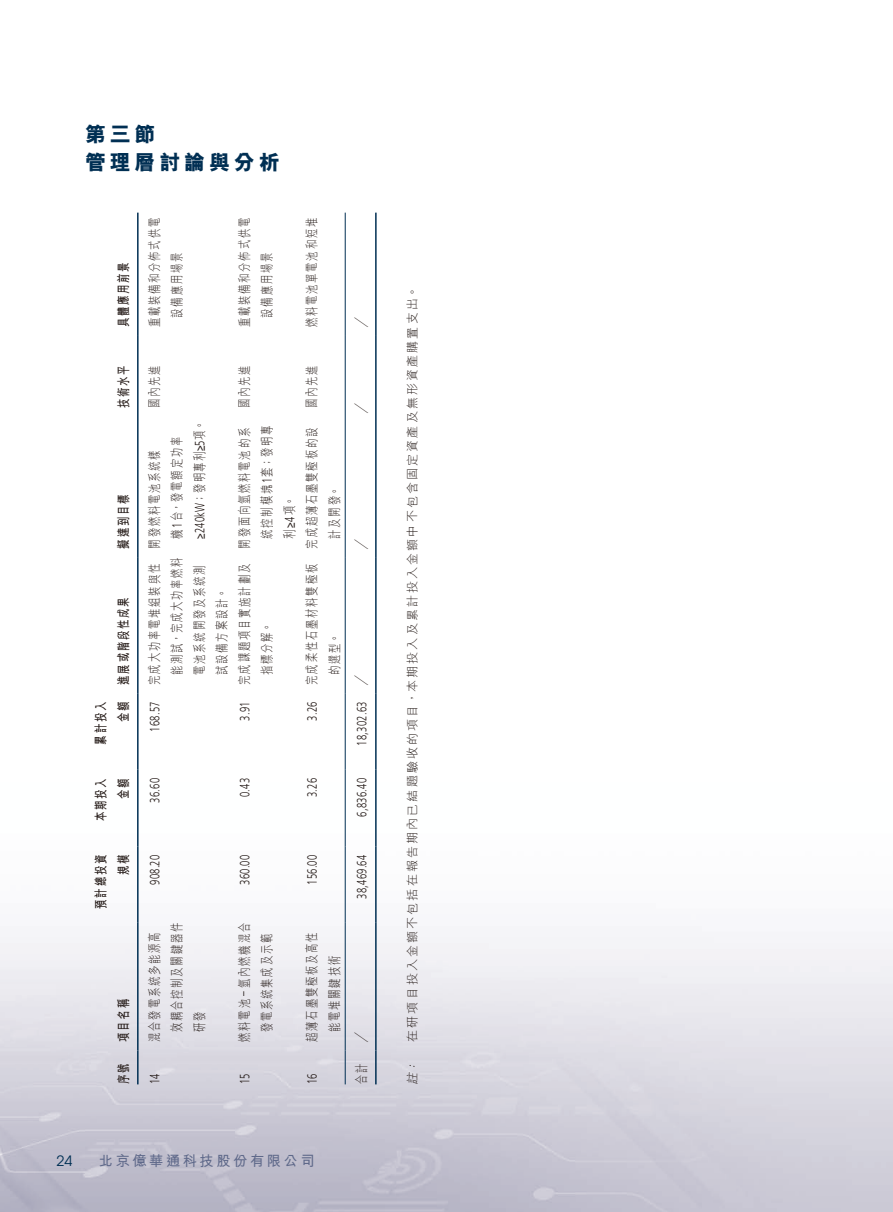
<style>
.page{position:relative;width:893px;height:1212px;background:#fff}
.page>*{position:absolute;margin:0;border:0;box-sizing:border-box;transform-origin:0 0}
.t1{font:800 21px "M Hei HK";letter-spacing:.18em;color:#002f53}
.t2{font:700 14.25px "M Hei HK";letter-spacing:.18em;color:#5f698a}
.t3{font:14.25px "ITC Avant Garde Pro";color:#002f53}
.t4{font:300 13.5px/22.5px "M Hei HK";letter-spacing:.18em;color:#231916;scale:.7 1}
.t5{font:300 13.5px "Frutiger LT Pro";letter-spacing:.03em;color:#231916;scale:.7 1}
.t6{font:700 13.5px "M Hei HK";letter-spacing:.18em;color:#231916;scale:.7 1}
.t7{font:300 12px "M Hei HK";letter-spacing:.18em;color:#231916}
.t8{font:italic 300 12px "M Hei HK";color:#231916}
.s1{font-family:"Frutiger LT Pro"}
.s2{font-family:"M Hei HK"}
</style>
<div class="page">
<hr style="left:137px;top:1050px;width:2px;height:34px;background:#002f53">
<hr style="left:137px;top:923px;width:2px;height:127px;background:#002f53">
<hr style="left:137px;top:846px;width:2px;height:77px;background:#002f53">
<hr style="left:137px;top:770px;width:2px;height:76px;background:#002f53">
<hr style="left:137px;top:693px;width:2px;height:77px;background:#002f53">
<hr style="left:137px;top:557px;width:2px;height:136px;background:#002f53">
<hr style="left:137px;top:421px;width:2px;height:136px;background:#002f53">
<hr style="left:137px;top:336px;width:2px;height:85px;background:#002f53">
<hr style="left:137px;top:213px;width:2px;height:123px;background:#002f53">
<hr style="left:345px;top:1050px;width:1px;height:34px;background:#002f53">
<hr style="left:345px;top:923px;width:1px;height:127px;background:#002f53">
<hr style="left:345px;top:846px;width:1px;height:77px;background:#002f53">
<hr style="left:345px;top:770px;width:1px;height:76px;background:#002f53">
<hr style="left:345px;top:693px;width:1px;height:77px;background:#002f53">
<hr style="left:345px;top:557px;width:1px;height:136px;background:#002f53">
<hr style="left:345px;top:421px;width:1px;height:136px;background:#002f53">
<hr style="left:345px;top:336px;width:1px;height:85px;background:#002f53">
<hr style="left:345px;top:213px;width:1px;height:123px;background:#002f53">
<hr style="left:375px;top:1050px;width:2px;height:34px;background:#002f53">
<hr style="left:375px;top:923px;width:2px;height:127px;background:#002f53">
<hr style="left:375px;top:846px;width:2px;height:77px;background:#002f53">
<hr style="left:375px;top:770px;width:2px;height:76px;background:#002f53">
<hr style="left:375px;top:693px;width:2px;height:77px;background:#002f53">
<hr style="left:375px;top:557px;width:2px;height:136px;background:#002f53">
<hr style="left:375px;top:421px;width:2px;height:136px;background:#002f53">
<hr style="left:375px;top:336px;width:2px;height:85px;background:#002f53">
<hr style="left:375px;top:213px;width:2px;height:123px;background:#002f53">
<h1 class="t1" style="left:85px;top:120px;width:72px">第三節</h1>
<h1 class="t1" style="left:85px;top:149px;width:196px">管理層討論與分析</h1>
<p class="t6" style="left:114px;top:327px;width:95px;rotate:-90deg">具體應用前景</p>
<p class="t6" style="left:114px;top:408px;width:63px;rotate:-90deg">技術水平</p>
<p class="t6" style="left:114px;top:549px;width:79px;rotate:-90deg">擬達到目標</p>
<p class="t6" style="left:91px;top:744px;width:63px;rotate:-90deg">累計投入</p>
<p class="t6" style="left:114px;top:685px;width:126px;rotate:-90deg">進展或階段性成果</p>
<p class="t6" style="left:114px;top:722px;width:31px;rotate:-90deg">金額</p>
<p class="t6" style="left:91px;top:821px;width:63px;rotate:-90deg">本期投入</p>
<p class="t6" style="left:114px;top:799px;width:31px;rotate:-90deg">金額</p>
<p class="t6" style="left:91px;top:909px;width:79px;rotate:-90deg">預計總投資</p>
<p class="t6" style="left:114px;top:875px;width:31px;rotate:-90deg">規模</p>
<p class="t6" style="left:114px;top:1042px;width:63px;rotate:-90deg">項目名稱</p>
<p class="t6" style="left:114px;top:1084px;width:31px;rotate:-90deg">序號</p>
<p class="t4" style="left:143px;top:327px;width:158px;rotate:-90deg">重載裝備和分佈式供電</p>
<p class="t4" style="left:143px;top:408px;width:63px;rotate:-90deg">國內先進</p>
<p class="t4" style="left:165px;top:318px;width:95px;rotate:-90deg">設備應用場景</p>
<p class="t4" style="left:143px;top:549px;width:142px;rotate:-90deg">開發燃料電池系統樣</p>
<p class="t4" style="left:143px;top:685px;width:174px;rotate:-90deg">完成大功率電堆組裝與性</p>
<p class="t5" style="left:147px;top:732px;width:45px;rotate:-90deg">168.57</p>
<p class="t4" style="left:165px;top:539px;width:147px;rotate:-90deg">機 台<span class="s1">1</span> ，發電額定功率</p>
<p class="t4" style="left:165px;top:675px;width:170px;rotate:-90deg">能測試，完成大功率燃料</p>
<p class="t5" style="left:192px;top:539px;width:170px;rotate:-90deg">≥240kW<span class="s2">；發明專利 項</span>5 ≥ <span class="s2">。</span></p>
<p class="t4" style="left:188px;top:675px;width:158px;rotate:-90deg">電池系統開發及系統測</p>
<p class="t4" style="left:210px;top:675px;width:124px;rotate:-90deg">試設備方案設計。</p>
<p class="t4" style="left:233px;top:327px;width:158px;rotate:-90deg">重載裝備和分佈式供電</p>
<p class="t4" style="left:233px;top:408px;width:63px;rotate:-90deg">國內先進</p>
<p class="t4" style="left:233px;top:548px;width:174px;rotate:-90deg">開發面向氫燃料電池的系</p>
<p class="t4" style="left:233px;top:685px;width:174px;rotate:-90deg">完成課題項目實施計劃及</p>
<p class="t5" style="left:237px;top:721px;width:29px;rotate:-90deg">3.91</p>
<p class="t4" style="left:255px;top:318px;width:95px;rotate:-90deg">設備應用場景</p>
<p class="t4" style="left:255px;top:539px;width:163px;rotate:-90deg">統控制模塊 套<span class="s1">1</span> ；發明專</p>
<p class="t4" style="left:255px;top:675px;width:77px;rotate:-90deg">指標分解。</p>
<p class="t4" style="left:278px;top:539px;width:62px;rotate:-90deg">利 項<span class="s1">4 ≥</span> 。</p>
<p class="t4" style="left:300px;top:327px;width:158px;rotate:-90deg">燃料電池單電池和短堆</p>
<p class="t4" style="left:300px;top:408px;width:63px;rotate:-90deg">國內先進</p>
<p class="t4" style="left:300px;top:539px;width:160px;text-indent:-10px;rotate:-90deg">完成超薄石墨雙極板的設計及開發。</p>
<p class="t4" style="left:300px;top:685px;width:174px;rotate:-90deg">完成柔性石墨材料雙極板</p>
<p class="t5" style="left:304px;top:721px;width:29px;rotate:-90deg">3.26</p>
<p class="t4" style="left:323px;top:675px;width:61px;rotate:-90deg">的選型。</p>
<p class="t5" style="left:147px;top:803px;width:37px;rotate:-90deg">36.60</p>
<p class="t5" style="left:237px;top:797px;width:29px;rotate:-90deg">0.43</p>
<p class="t5" style="left:304px;top:797px;width:29px;rotate:-90deg">3.26</p>
<p class="t5" style="left:147px;top:885px;width:45px;rotate:-90deg">908.20</p>
<p class="t4" style="left:143px;top:1042px;width:158px;rotate:-90deg">混合發電系統多能源高</p>
<p class="t5" style="left:147px;top:1084px;width:17px;rotate:-90deg">14</p>
<p class="t4" style="left:165px;top:1032px;width:158px;rotate:-90deg">效耦合控制及關鍵器件</p>
<p class="t4" style="left:188px;top:1032px;width:31px;rotate:-90deg">研發</p>
<p class="t5" style="left:237px;top:885px;width:45px;rotate:-90deg">360.00</p>
<p class="t4" style="left:233px;top:988px;width:95px;rotate:-90deg">氫內燃機混合</p>
<p class="t5" style="left:235px;top:996px;width:8px;rotate:-90deg">–</p>
<p class="t4" style="left:233px;top:1042px;width:63px;rotate:-90deg">燃料電池</p>
<p class="t5" style="left:237px;top:1084px;width:17px;rotate:-90deg">15</p>
<p class="t4" style="left:255px;top:1032px;width:142px;rotate:-90deg">發電系統集成及示範</p>
<p class="t5" style="left:304px;top:885px;width:45px;rotate:-90deg">156.00</p>
<p class="t4" style="left:300px;top:1042px;width:158px;rotate:-90deg">超薄石墨雙極板及高性</p>
<p class="t5" style="left:304px;top:1084px;width:17px;rotate:-90deg">16</p>
<p class="t4" style="left:323px;top:1032px;width:110px;rotate:-90deg">能電堆關鍵技術</p>
<p class="t4" style="left:350px;top:327px;width:15px;rotate:-90deg">╱</p>
<p class="t4" style="left:350px;top:412px;width:15px;rotate:-90deg">╱</p>
<p class="t4" style="left:350px;top:549px;width:15px;rotate:-90deg">╱</p>
<p class="t4" style="left:350px;top:685px;width:15px;rotate:-90deg">╱</p>
<p class="t5" style="left:354px;top:746px;width:65px;rotate:-90deg">18,302.63</p>
<p class="t5" style="left:354px;top:817px;width:57px;rotate:-90deg">6,836.40</p>
<p class="t5" style="left:354px;top:899px;width:65px;rotate:-90deg">38,469.64</p>
<p class="t4" style="left:350px;top:1042px;width:15px;rotate:-90deg">╱</p>
<p class="t4" style="left:350px;top:1084px;width:31px;rotate:-90deg">合計</p>
<p class="t3" style="left:56px;top:1152px;width:17px">24</p>
<p class="t2" style="left:99px;top:1151px;width:217px">北京億華通科技股份有限公司</p>
<p class="t7" style="left:404px;top:1042px;width:757px;rotate:-90deg">在研項目投入金額不包括在報告期內已結題驗收的項目，本期投入及累計投入金額中不包含固定資產及無形資產購置支出。</p>
<p class="t8" style="left:404px;top:1073px;width:17px;rotate:-90deg">：</p>
<p class="t8" style="left:404px;top:1085px;width:17px;rotate:-90deg">註</p>
</div>
